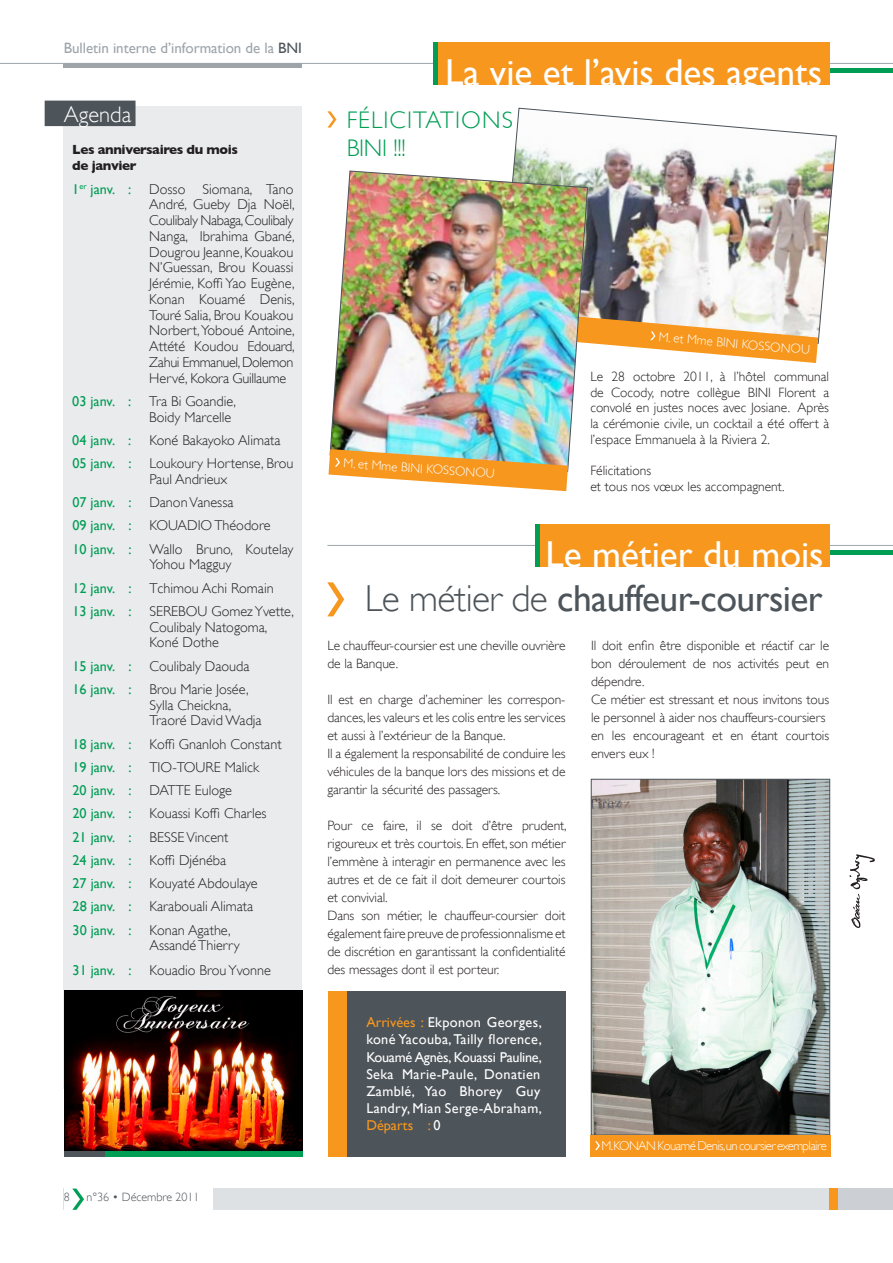
<style>
.page{position:relative;width:893px;height:1263px;background:#fff}
.page>*{position:absolute;margin:0;border:0;box-sizing:border-box;transform-origin:0 0}
.t1{font:37.5px "Gill Sans";color:#fff}
.t2{font:37.5px "Gill Sans";letter-spacing:-.015em;color:#4d545a}
.t3{font:300 24px/28.8px "Gill Sans";letter-spacing:.045em;color:#009d54}
.t4{font:300 22.5px "Gill Sans";color:#fff}
.t5{font:15px "Gill Sans";letter-spacing:-.005em;color:#9da5ab}
.t6{font:300 14.25px/15.8px "Gill Sans";color:#231f20}
.t7{font:14.25px "Gill Sans";color:#009d54}
.t8{font:14.25px/17.1px "Gill Sans";letter-spacing:.025em;color:#fff;text-align:justify}
.t9{font:300 13.5px/18px "Gill Sans";letter-spacing:-.005em;color:#231f20}
.t10{font:700 13.5px/16.2px "Gill Sans";letter-spacing:-.03em;color:#231f20}
.t11{font:300 12.75px "Gill Sans";letter-spacing:-.045em;color:#fff}
.t12{font:300 12px "Gill Sans";color:#4d545a}
.s1{color:#4d545a}
.s2{font-weight:300}
.s3{color:#f7971d}
</style>
<div class="page">
<hr style="left:553px;top:68px;width:340px;height:4px;background:#009d54">
<hr style="left:0;top:63px;width:893px;height:1px;background:#9da5ab">
<div style="left:438px;top:43px;width:391px;height:42px;background:#f7971d"></div>
<hr style="left:434px;top:43px;width:4px;height:42px;background:#009d54">
<hr style="left:64px;top:64px;width:238px;height:4px;background:#9da5ab">
<div style="left:64px;top:1188px;width:765px;height:22px;background:#dee1e4"></div>
<div style="left:829px;top:1188px;width:9px;height:22px;background:#f7971d"></div>
<div style="left:838px;top:1188px;width:55px;height:22px;background:#ccd0d4"></div>
<div style="left:64px;top:106px;width:238px;height:983px;background:#e9ebed"></div>
<div style="left:45px;top:101px;width:91px;height:25px;background:#4d545a"></div>
<svg style="left:849px;top:854px;width:26px;height:74px"></svg>
<div style="left:64px;top:1186px;width:149px;height:26px;background:#fff"></div>
<svg style="left:72px;top:1188px;width:12px;height:22px"></svg>
<div style="left:328px;top:991px;width:19px;height:166px;background:#f7971d"></div>
<div style="left:347px;top:991px;width:219px;height:166px;background:#4d545a"></div>
<img style="left:64px;top:991px;width:238px;height:160px">
<div style="left:64px;top:1151px;width:41px;height:6px;background:#4d545a"></div>
<div style="left:105px;top:1151px;width:197px;height:6px;background:#009d54"></div>
<svg style="left:327px;top:111px;width:9px;height:17px"></svg>
<img style="left:513px;top:108px;width:324px;height:236px">
<svg style="left:588px;top:310px;width:230px;height:53px"></svg>
<img style="left:330px;top:171px;width:258px;height:301px">
<img style="left:328px;top:449px;width:240px;height:42px">
<img style="left:593px;top:781px;width:235px;height:352px">
<div style="left:591px;top:779px;width:239px;height:356px;border:1px solid #4d545a"></div>
<div style="left:591px;top:1135px;width:240px;height:21px;background:#f7971d"></div>
<svg style="left:595px;top:1141px;width:5px;height:9px"></svg>
<svg style="left:327px;top:582px;width:17px;height:34px"></svg>
<hr style="left:327px;top:545px;width:566px;height:1px;background:#9da5ab">
<hr style="left:574px;top:550px;width:319px;height:4px;background:#009d54">
<div style="left:540px;top:524px;width:289px;height:43px;background:#f7971d"></div>
<hr style="left:536px;top:524px;width:4px;height:43px;background:#009d54">
<p class="t5" style="left:64px;top:39px;width:229px">Bulletin interne d’information de la <span class="s1">BNI</span></p>
<h3 class="t4" style="left:64px;top:101px;width:69px">Agenda</h3>
<p class="t10" style="left:72px;top:141px;width:167px">Les anniversaires du mois de janvier</p>
<p class="t7" style="left:72px;top:180px;width:61px">1<sup>er</sup> janv. :</p>
<p class="t6" style="left:149px;top:181px;width:147px;text-align:justify">Dosso Siomana, Tano André, Gueby Dja Noël, Coulibaly Nabaga, Coulibaly Nanga, Ibrahima Gbané, Dougrou Jeanne, Kouakou N’Guessan, Brou Kouassi Jérémie, Koffi Yao Eugène, Konan Kouamé Denis, Touré Salia, Brou Kouakou Norbert, Yoboué Antoine, Attété Koudou Edouard, Zahui Emmanuel, Dolemon Hervé, Kokora Guillaume</p>
<p class="t7" style="left:72px;top:393px;width:61px">03 janv. :</p>
<p class="t6" style="left:149px;top:393px;width:88px">Tra Bi Goandie,<br>Boidy Marcelle</p>
<p class="t7" style="left:72px;top:432px;width:61px">04 janv. :</p>
<p class="t6" style="left:149px;top:432px;width:133px">Koné Bakayoko Alimata</p>
<p class="t7" style="left:72px;top:455px;width:61px">05 janv. :</p>
<p class="t6" style="left:149px;top:455px;width:146px">Loukoury Hortense, Brou<br>Paul Andrieux</p>
<p class="t7" style="left:72px;top:494px;width:61px">07 janv. :</p>
<p class="t6" style="left:149px;top:494px;width:86px">Danon Vanessa</p>
<p class="t7" style="left:72px;top:517px;width:61px">09 janv. :</p>
<p class="t6" style="left:149px;top:518px;width:123px">KOUADIO Théodore</p>
<p class="t7" style="left:72px;top:540px;width:61px">10 janv. :</p>
<p class="t6" style="left:149px;top:541px;width:146px">Wallo Bruno, Koutelay<br>Yohou Magguy</p>
<p class="t7" style="left:72px;top:579px;width:61px">12 janv. :</p>
<p class="t6" style="left:149px;top:580px;width:126px">Tchimou Achi Romain</p>
<p class="t7" style="left:72px;top:603px;width:61px">13 janv. :</p>
<p class="t6" style="left:149px;top:603px;width:146px">SEREBOU Gomez Yvette,<br>Coulibaly Natogoma,<br>Koné Dothe</p>
<p class="t7" style="left:72px;top:657px;width:61px">15 janv. :</p>
<p class="t6" style="left:149px;top:658px;width:102px">Coulibaly Daouda</p>
<p class="t7" style="left:72px;top:681px;width:61px">16 janv. :</p>
<p class="t6" style="left:149px;top:681px;width:114px">Brou Marie Josée,<br>Sylla Cheickna,<br>Traoré David Wadja</p>
<p class="t7" style="left:72px;top:735px;width:61px">18 janv. :</p>
<p class="t6" style="left:149px;top:736px;width:134px">Koffi Gnanloh Constant</p>
<p class="t7" style="left:72px;top:759px;width:61px">19 janv. :</p>
<p class="t6" style="left:149px;top:759px;width:111px">TIO-TOURE Malick</p>
<p class="t7" style="left:72px;top:782px;width:61px">20 janv. :</p>
<p class="t6" style="left:149px;top:782px;width:84px">DATTE Euloge</p>
<p class="t7" style="left:72px;top:805px;width:61px">20 janv. :</p>
<p class="t6" style="left:149px;top:806px;width:119px">Kouassi Koffi Charles</p>
<p class="t7" style="left:72px;top:828px;width:61px">21 janv. :</p>
<p class="t6" style="left:150px;top:829px;width:81px">BESSE Vincent</p>
<p class="t7" style="left:73px;top:852px;width:61px">24 janv. :</p>
<p class="t6" style="left:150px;top:852px;width:78px">Koffi Djénéba</p>
<p class="t7" style="left:73px;top:875px;width:61px">27 janv. :</p>
<p class="t6" style="left:150px;top:875px;width:110px">Kouyaté Abdoulaye</p>
<p class="t7" style="left:73px;top:898px;width:61px">28 janv. :</p>
<p class="t6" style="left:150px;top:899px;width:105px">Karabouali Alimata</p>
<p class="t7" style="left:73px;top:921px;width:61px">30 janv. :</p>
<p class="t6" style="left:150px;top:922px;width:92px">Konan Agathe,<br>Assandé Thierry</p>
<p class="t7" style="left:73px;top:962px;width:61px">31 janv. :</p>
<p class="t6" style="left:150px;top:962px;width:123px">Kouadio Brou Yvonne</p>
<p class="t12" style="left:64px;top:1190px;width:7px">8</p>
<p class="t12" style="left:86px;top:1190px;width:115px">n°36 • Décembre 2011</p>
<h1 class="t1" style="left:445px;top:50px;width:378px">La vie et l’avis des agents</h1>
<h2 class="t3" style="left:347px;top:105px;width:168px">FÉLICITATIONS<br>BINI !!!</h2>
<p class="t11" style="left:344px;top:456px;width:153px;rotate:4deg">M. et Mme BINI KOSSONOU</p>
<p class="t11" style="left:660px;top:329px;width:153px;rotate:5deg">M. et Mme BINI KOSSONOU</p>
<p class="t9" style="left:590px;top:368px;width:240px;line-height:15.8px;text-align:justify">Le 28 octobre 2011, à l’hôtel communal de Cocody, notre collègue BINI Florent a convolé en justes noces avec Josiane. Après la cérémonie civile, un cocktail a été offert à l’espace Emmanuela à la Riviera 2.</p>
<p class="t9" style="left:590px;top:463px;width:196px;line-height:15.8px">Félicitations<br>et tous nos vœux les accompagnent.</p>
<h1 class="t1" style="left:546px;top:532px;width:280px">Le métier du mois</h1>
<h1 class="t2" style="left:365px;top:576px;width:459px"><span class="s2">Le métier de</span> chauffeur-coursier</h1>
<p class="t9" style="left:327px;top:636px;width:240px">Le chauffeur-coursier est une cheville ouvrière de la Banque.</p>
<p class="t9" style="left:327px;top:690px;width:240px">Il est en charge d’acheminer les correspon&shy;dances, les valeurs et les colis entre les services et aussi à l’extérieur de la Banque.<br>Il a également la responsabilité de conduire les véhicules de la banque lors des missions et de garantir la sécurité des passagers.</p>
<p class="t9" style="left:327px;top:816px;width:241px">Pour ce faire, il se doit d’être prudent, rigoureux et très courtois. En effet, son métier l’emmène à interagir en permanence avec les autres et de ce fait il doit demeurer courtois et convivial.<br>Dans son métier, le chauffeur-coursier doit également faire preuve de professionnalisme et de discrétion en garantissant la confidentialité des messages dont il est porteur.</p>
<p class="t8" style="left:366px;top:1014px;width:177px"><span class="s3">Arrivées :</span> Ekponon Georges, koné Yacouba, Tailly florence, Kouamé Agnès, Kouassi Pauline, Seka Marie-Paule, Donatien Zamblé, Yao Bhorey Guy Landry, Mian Serge-Abraham, <span class="s3">Départs :</span> 0</p>
<p class="t9" style="left:591px;top:636px;width:240px">Il doit enfin être disponible et réactif car le bon déroulement de nos activités peut en dépendre.<br>Ce métier est stressant et nous invitons tous le personnel à aider nos chauffeurs-coursiers en les encourageant et en étant courtois envers eux !</p>
<p class="t11" style="left:601px;top:1138px;width:227px">M.KONAN Kouamé Denis,un coursier exemplaire</p>
</div>
